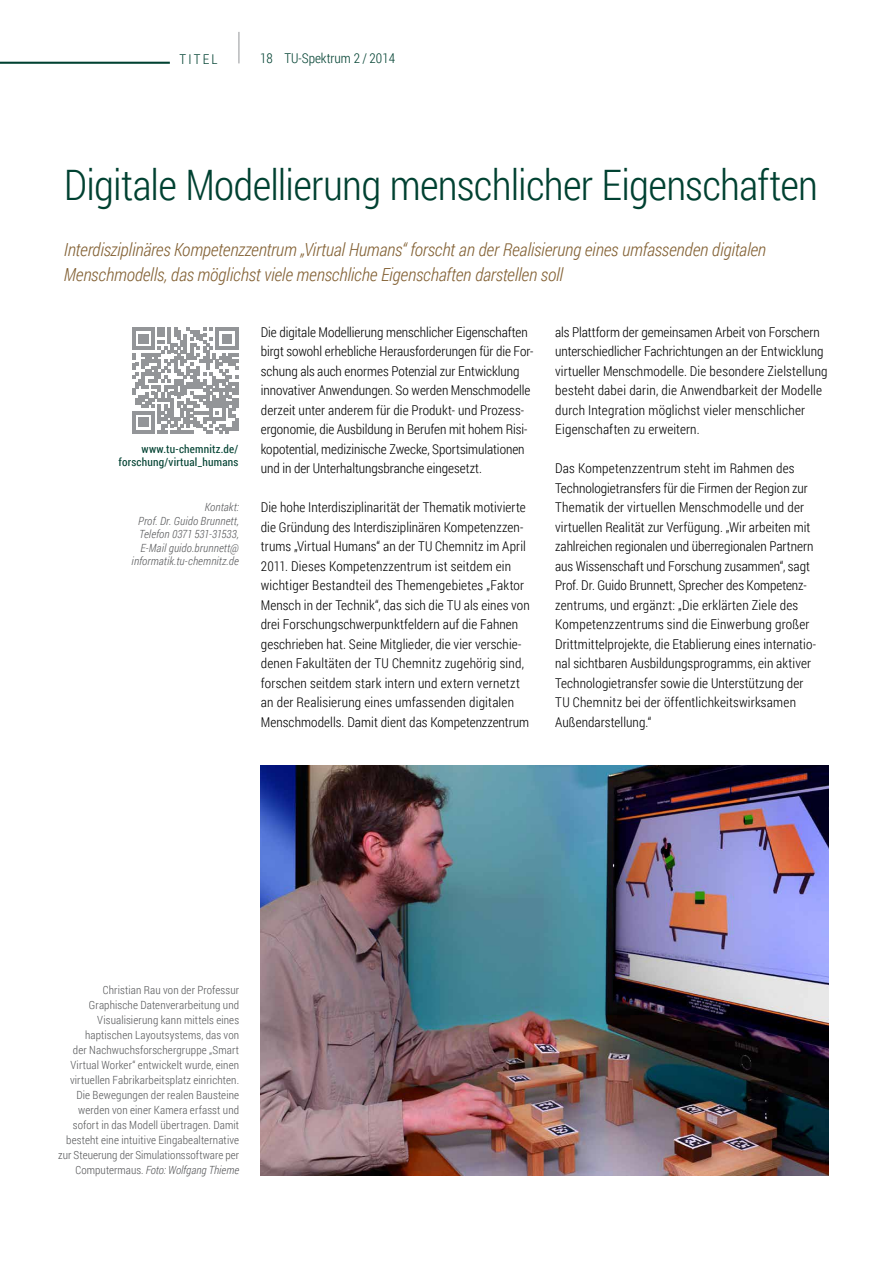
<style>
.page{position:relative;width:893px;height:1263px;background:#fff}
.page>*{position:absolute;margin:0;border:0;box-sizing:border-box;transform-origin:0 0}
.t1{font:300 42px "Roboto Condensed";letter-spacing:-.015em;color:#004131}
.t2{font:italic 300 18px/25.5px "Roboto Condensed";letter-spacing:-.01em;color:#836134}
.t3{font:300 13.5px/19.5px "Roboto Condensed";letter-spacing:.005em;color:#000}
.t4{font:300 13.5px "Roboto Condensed";color:#004131}
.t5{font:300 11.25px/15px "Roboto Condensed";letter-spacing:.015em;color:#58595b;text-align:right}
.t6{font:italic 300 11.25px/13.5px "Roboto Condensed";letter-spacing:.01em;color:#58595b;text-align:right}
.t7{font:11.25px/13.5px "Roboto Condensed";letter-spacing:.015em;color:#004131;text-align:right}
.s1{font-style:italic}
</style>
<div class="page">
<hr style="left:239px;top:32px;width:1px;height:31px;background:#939598">
<hr style="left:0;top:62px;width:170px;height:2px;background:#004131">
<svg style="left:132px;top:327px;width:106px;height:107px"></svg>
<img style="left:260px;top:766px;width:569px;height:409px">
<p class="t4" style="left:180px;top:50px;width:40px">TITEL</p>
<p class="t4" style="left:260px;top:49px;width:136px">18 TU-Spektrum 2 / 2014</p>
<h1 class="t1" style="left:64px;top:156px;width:756px">Digitale Modellierung menschlicher Eigenschaften</h1>
<h2 class="t2" style="left:64px;top:236px;width:704px">Interdisziplinäres Kompetenzzentrum „Virtual Humans“ forscht an der Realisierung eines umfassenden digitalen<br>Menschmodells, das möglichst viele menschliche Eigenschaften darstellen soll</h2>
<p class="t7" style="left:119px;top:441px;width:121px">www.tu-chemnitz.de/ forschung/virtual_humans</p>
<p class="t6" style="left:132px;top:500px;width:109px">Kontakt:<br>Prof. Dr. Guido Brunnett,<br>Telefon 0371 531-31533,<br>E-Mail guido.brunnett@ informatik.tu-chemnitz.de</p>
<p class="t3" style="left:261px;top:322px;width:274px">Die digitale Modellierung menschlicher Eigenschaften birgt sowohl erhebliche Herausforderungen für die For&shy;schung als auch enormes Potenzial zur Entwicklung innovativer Anwendungen. So werden Menschmodelle derzeit unter anderem für die Produkt- und Prozess&shy;ergonomie, die Ausbildung in Berufen mit hohem Risi&shy;kopotential, medizinische Zwecke, Sportsimulationen und in der Unterhaltungsbranche eingesetzt.</p>
<p class="t3" style="left:261px;top:497px;width:270px">Die hohe Interdisziplinarität der Thematik motivierte die Gründung des Interdisziplinären Kompetenzzen&shy;trums „Virtual Humans“ an der TU Chemnitz im April 2011. Dieses Kompetenzzentrum ist seitdem ein wichtiger Bestandteil des Themengebietes „Faktor Mensch in der Technik“, das sich die TU als eines von drei Forschungschwerpunktfeldern auf die Fahnen geschrieben hat. Seine Mitglieder, die vier verschie&shy;denen Fakultäten der TU Chemnitz zugehörig sind, forschen seitdem stark intern und extern vernetzt an der Realisierung eines umfassenden digitalen Menschmodells. Damit dient das Kompetenzzentrum</p>
<p class="t3" style="left:555px;top:322px;width:274px">als Plattform der gemeinsamen Arbeit von Forschern unterschiedlicher Fachrichtungen an der Entwicklung virtueller Menschmodelle. Die besondere Zielstellung besteht dabei darin, die Anwendbarkeit der Modelle durch Integration möglichst vieler menschlicher Eigenschaften zu erweitern.</p>
<p class="t3" style="left:555px;top:458px;width:263px">Das Kompetenzzentrum steht im Rahmen des Technologietransfers für die Firmen der Region zur Thematik der virtuellen Menschmodelle und der virtuellen Realität zur Verfügung. „Wir arbeiten mit zahlreichen regionalen und überregionalen Partnern aus Wissenschaft und Forschung zusammen“, sagt Prof. Dr. Guido Brunnett, Sprecher des Kompetenz&shy;zentrums, und ergänzt: „Die erklärten Ziele des Kompetenzzentrums sind die Einwerbung großer Drittmittelprojekte, die Etablierung eines internatio&shy;nal sichtbaren Ausbildungsprogramms, ein aktiver Technologietransfer sowie die Unterstützung der TU Chemnitz bei der öffentlichkeitswirksamen Außendarstellung.“</p>
<p class="t5" style="left:58px;top:982px;width:182px">Christian Rau von der Professur Graphische Datenverarbeitung und Visualisierung kann mittels eines haptischen Layoutsystems, das von<br>der Nachwuchsforschergruppe „Smart Virtual Worker“ entwickelt wurde, einen virtuellen Fabrikarbeitsplatz einrichten.<br>Die Bewegungen der realen Bausteine werden von einer Kamera erfasst und sofort in das Modell übertragen. Damit besteht eine intuitive Eingabealternative zur Steuerung der Simulationssoftware per Computermaus. <span class="s1">Foto: Wolfgang Thieme</span></p>
</div>
